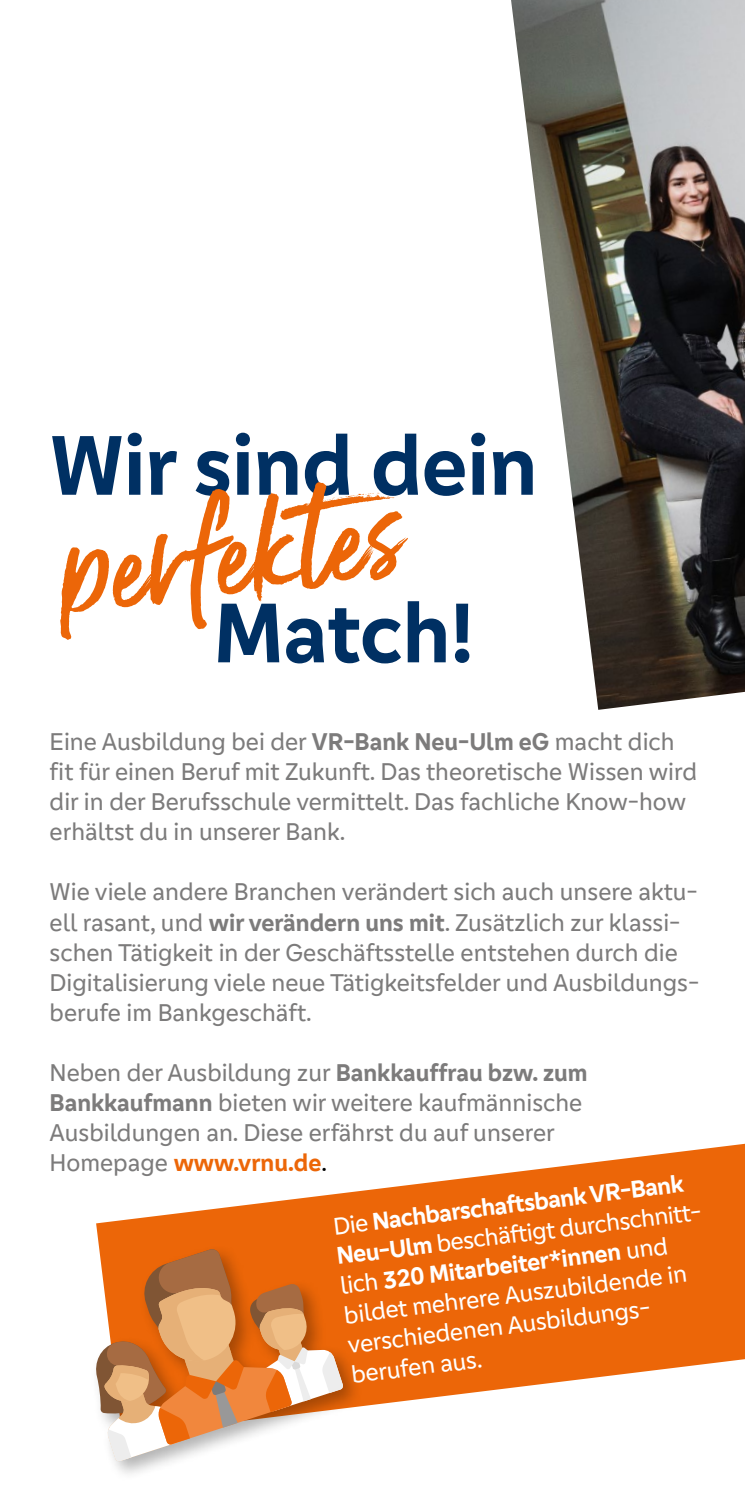
<style>
.page{position:relative;width:745px;height:1489px;background:#fff}
.page>*{position:absolute;margin:0;border:0;box-sizing:border-box;transform-origin:0 0}
.t1{font:700 87.5px/167.5px "Genos GFG";color:#003063}
.t2{font:25px/30px "Genos GFG";color:#7c7b7b}
.t3{font:25px/30px "Genos GFG";color:#fff}
.s1{font-weight:700}
.s2{font-weight:700;color:#ec6608}
.s3{color:#000}
</style>
<div class="page">
<img style="left:511px;top:0;width:233px;height:709px">
<svg style="left:60px;top:482px;width:348px;height:157px"></svg>
<svg style="left:96px;top:1144px;width:648px;height:262px;fill:#ec6608"></svg>
<div style="left:90px;top:1243px;width:273px;height:237px;background:#000;opacity:.3"></div>
<svg style="left:93px;top:1248px;width:250px;height:213px"></svg>
<h1 class="t1" style="left:213px;top:382px;width:325px;text-indent:-164px">Wir sind dein<br>Match!</h1>
<p class="t2" style="left:50px;top:727px;width:648px">Eine Ausbildung bei der <span class="s1">VR-Bank Neu-Ulm eG</span> macht dich fit für einen Beruf mit Zukunft. Das theoretische Wissen wird dir in der Berufsschule vermittelt. Das fachliche Know-how erhältst du in unserer Bank.</p>
<p class="t2" style="left:50px;top:877px;width:650px">Wie viele andere Branchen verändert sich auch unsere aktu&shy;ell rasant, und <span class="s1">wir verändern uns mit</span>. Zusätzlich zur klassi&shy;schen Tätigkeit in der Geschäftsstelle entstehen durch die Digitalisierung viele neue Tätigkeitsfelder und Ausbildungs&shy;berufe im Bankgeschäft.</p>
<p class="t2" style="left:50px;top:1057px;width:539px">Neben der Ausbildung zur <span class="s1">Bankkauffrau bzw. zum Bankkaufmann</span> bieten wir weitere kaufmännische Ausbildungen an. Diese erfährst du auf unserer Homepage <span class="s2">www.vrnu.de</span><span class="s3">.</span></p>
<p class="t3" style="left:331px;top:1211px;width:370px;rotate:-7deg">Die <span class="s1">Nachbarschaftsbank VR-Bank<br>Neu-Ulm</span> beschäftigt durchschnitt&shy;lich <span class="s1">320 Mitarbeiter*innen</span> und bildet mehrere Auszubildende in verschiedenen Ausbildungs&shy;berufen aus.</p>
</div>
